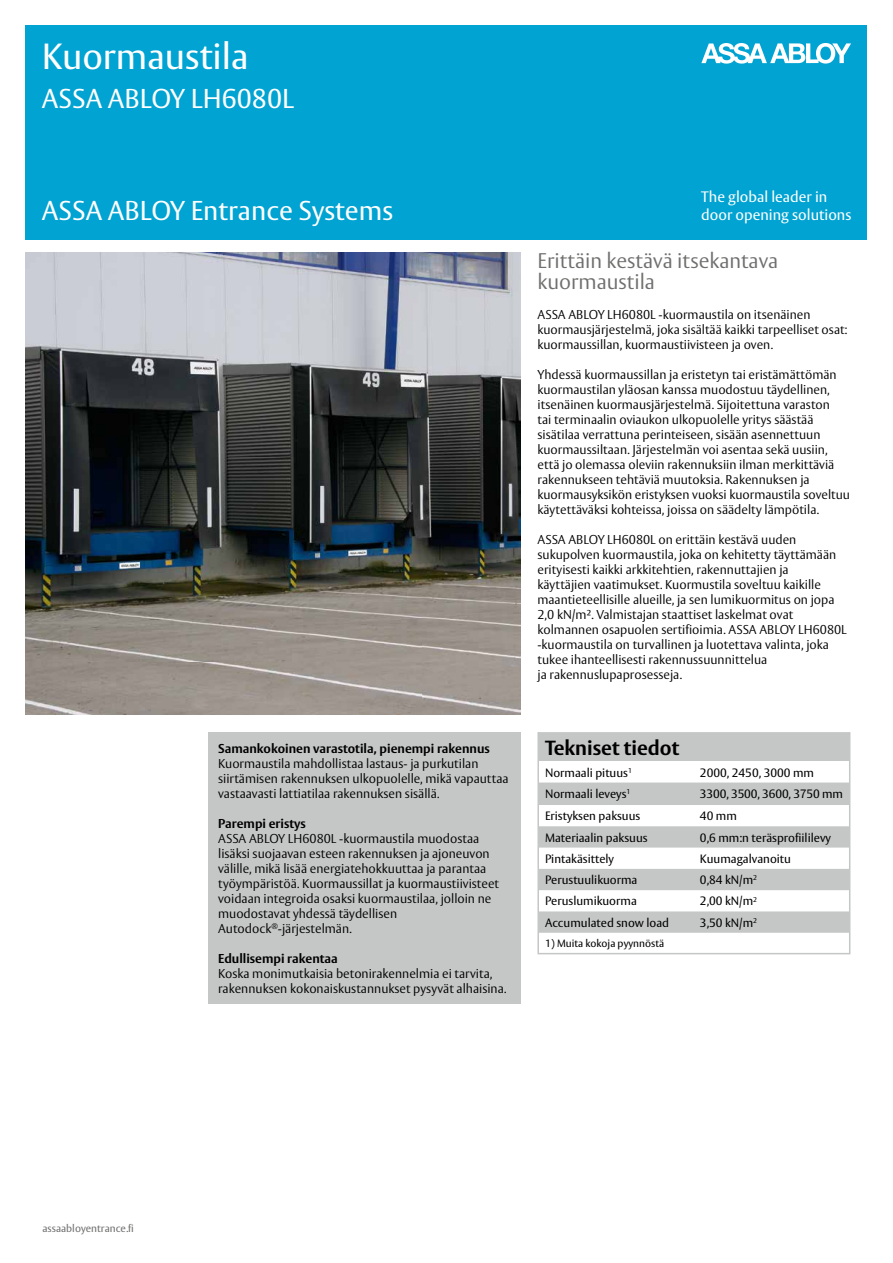
<style>
.page{position:relative;width:893px;height:1263px;background:#fff}
.page>*{position:absolute;margin:0;border:0;box-sizing:border-box;transform-origin:0 0}
.t1{font:36px "ASSA Vesta";color:#fff}
.t2{font:27px "ASSA Vesta";color:#fff}
.t3{font:300 21px/21px "ASSA Vesta";color:#6f6f6e}
.t4{font:700 20.25px "ASSA Vesta";color:#000}
.t5{font:15px/18px "ASSA Vesta";color:#fff}
.t6{font:300 12.75px/15px "ASSA Vesta";color:#000}
.t7{font:700 12.75px "ASSA Vesta";color:#000}
.t8{font:12px "ASSA Vesta";color:#000}
.t9{font:10.5px "ASSA Vesta";color:#000}
.t10{font:10.5px "ASSA Vesta";color:#6f6f6e}
</style>
<div class="page">
<div style="left:25px;top:25px;width:842px;height:215px;background:#00a3d2"></div>
<svg style="left:701px;top:43px;width:150px;height:21px"></svg>
<img style="left:25px;top:252px;width:495px;height:462px">
<svg style="left:537px;top:732px;width:313px;height:222px;fill:#c5c6c6"></svg>
<div style="left:207px;top:732px;width:313px;height:271px;background:#c5c6c6"></div>
<h1 class="t1" style="left:42px;top:35px;width:208px">Kuormaustila</h1>
<h2 class="t2" style="left:42px;top:82px;width:254px">ASSA ABLOY LH6080L</h2>
<h2 class="t2" style="left:42px;top:194px;width:353px">ASSA ABLOY Entrance Systems</h2>
<p class="t5" style="left:701px;top:189px;width:152px">The global leader in door opening solutions</p>
<p class="t7" style="left:218px;top:740px;width:273px">Samankokoinen varastotila, pienempi rakennus</p>
<p class="t6" style="left:218px;top:756px;width:292px">Kuormaustila mahdollistaa lastaus- ja purkutilan siirtämisen rakennuksen ulkopuolelle, mikä vapauttaa vastaavasti lattiatilaa rakennuksen sisällä.</p>
<p class="t7" style="left:218px;top:815px;width:89px">Parempi eristys</p>
<p class="t6" style="left:218px;top:831px;width:282px">ASSA ABLOY LH6080L -kuormaustila muodostaa lisäksi suojaavan esteen rakennuksen ja ajoneuvon välille, mikä lisää energiatehokkuuttaa ja parantaa työympäristöä. Kuormaussillat ja kuormaustiivisteet voidaan integroida osaksi kuormaustilaa, jolloin ne muodostavat yhdessä täydellisen Autodock<sup>®</sup>-järjestelmän.</p>
<p class="t7" style="left:218px;top:950px;width:121px">Edullisempi rakentaa</p>
<p class="t6" style="left:218px;top:966px;width:290px">Koska monimutkaisia betonirakennelmia ei tarvita, rakennuksen kokonaiskustannukset pysyvät alhaisina.</p>
<h3 class="t3" style="left:537px;top:251px;width:242px">Erittäin kestävä itsekantava kuormaustila</h3>
<p class="t6" style="left:537px;top:308px;width:312px">ASSA ABLOY LH6080L -kuormaustila on itsenäinen kuormausjärjestelmä, joka sisältää kaikki tarpeelliset osat: kuormaussillan, kuormaustiivisteen ja oven.</p>
<p class="t6" style="left:537px;top:368px;width:314px">Yhdessä kuormaussillan ja eristetyn tai eristämättömän kuormaustilan yläosan kanssa muodostuu täydellinen, itsenäinen kuormausjärjestelmä. Sijoitettuna varaston<br>tai terminaalin oviaukon ulkopuolelle yritys säästää sisätilaa verrattuna perinteiseen, sisään asennettuun kuormaussiltaan. Järjestelmän voi asentaa sekä uusiin, että jo olemassa oleviin rakennuksiin ilman merkittäviä rakennukseen tehtäviä muutoksia. Rakennuksen ja kuormausyksikön eristyksen vuoksi kuormaustila soveltuu käytettäväksi kohteissa, joissa on säädelty lämpötila.</p>
<p class="t6" style="left:537px;top:533px;width:311px">ASSA ABLOY LH6080L on erittäin kestävä uuden sukupolven kuormaustila, joka on kehitetty täyttämään erityisesti kaikki arkkitehtien, rakennuttajien ja<br>käyttäjien vaatimukset. Kuormustila soveltuu kaikille maantieteellisille alueille, ja sen lumikuormitus on jopa 2,0 kN/m². Valmistajan staattiset laskelmat ovat kolmannen osapuolen sertifioimia. ASSA ABLOY LH6080L -kuormaustila on turvallinen ja luotettava valinta, joka tukee ihanteellisesti rakennussuunnittelua<br>ja rakennuslupaprosesseja.</p>
<h3 class="t4" style="left:545px;top:736px;width:136px">Tekniset tiedot</h3>
<p class="t8" style="left:545px;top:765px;width:88px">Normaali pituus<sup>1</sup></p>
<p class="t8" style="left:700px;top:765px;width:116px">2000, 2450, 3000 mm</p>
<p class="t8" style="left:545px;top:786px;width:87px">Normaali leveys<sup>1</sup></p>
<p class="t8" style="left:700px;top:786px;width:144px">3300, 3500, 3600, 3750 mm</p>
<p class="t8" style="left:545px;top:809px;width:97px">Eristyksen paksuus</p>
<p class="t8" style="left:700px;top:809px;width:38px">40 mm</p>
<p class="t8" style="left:545px;top:830px;width:104px">Materiaalin paksuus</p>
<p class="t8" style="left:700px;top:830px;width:133px">0,6 mm:n teräsprofiililevy</p>
<p class="t8" style="left:545px;top:851px;width:71px">Pintakäsittely</p>
<p class="t8" style="left:700px;top:851px;width:93px">Kuumagalvanoitu</p>
<p class="t8" style="left:545px;top:873px;width:94px">Perustuulikuorma</p>
<p class="t8" style="left:700px;top:873px;width:59px">0,84 kN/m<sup>2</sup></p>
<p class="t8" style="left:545px;top:894px;width:93px">Peruslumikuorma</p>
<p class="t8" style="left:700px;top:894px;width:59px">2,00 kN/m<sup>2</sup></p>
<p class="t8" style="left:545px;top:915px;width:126px">Accumulated snow load</p>
<p class="t8" style="left:700px;top:915px;width:59px">3,50 kN/m<sup>2</sup></p>
<p class="t9" style="left:545px;top:937px;width:121px">1) Muita kokoja pyynnöstä</p>
<p class="t10" style="left:43px;top:1222px;width:93px">assaabloyentrance.fi</p>
</div>
